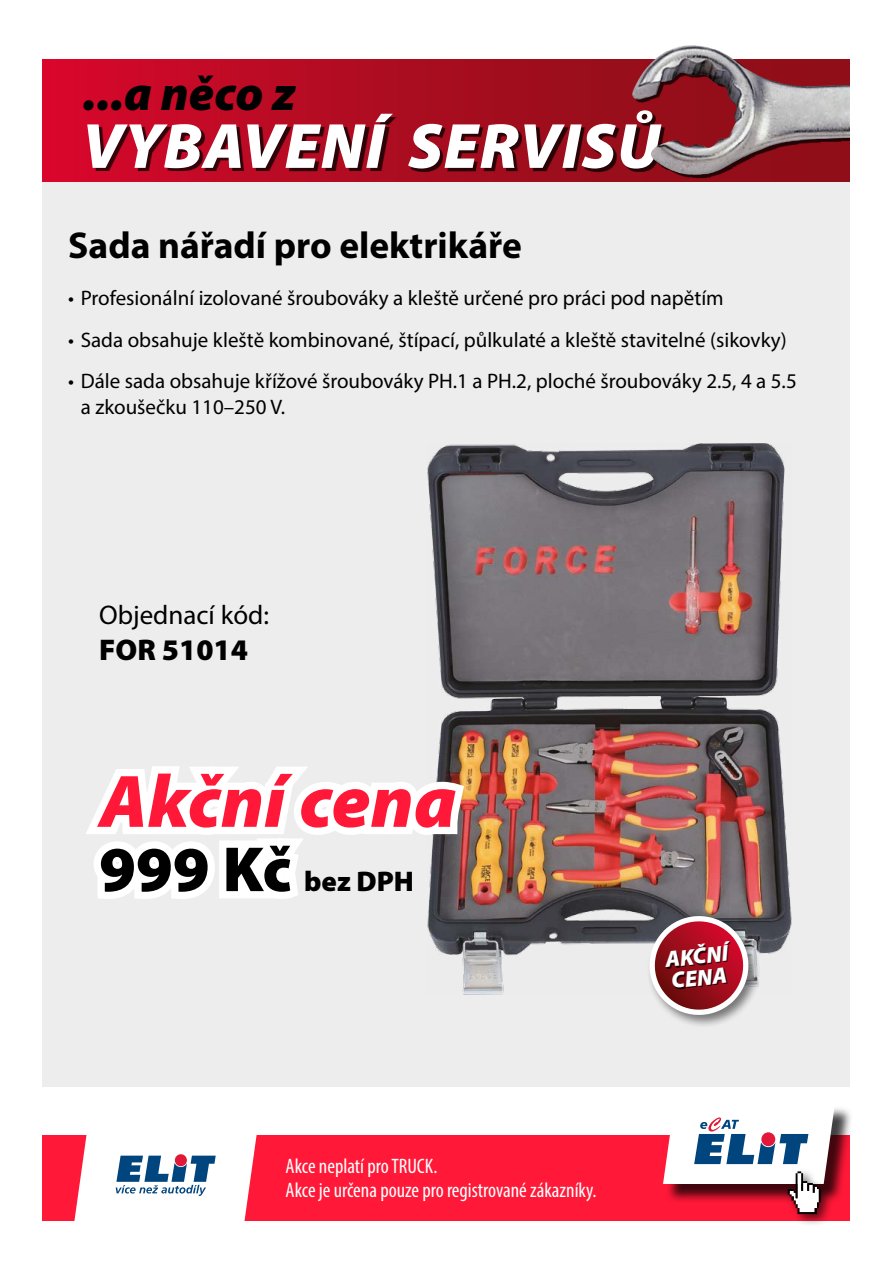
<style>
.page{position:relative;width:893px;height:1263px;background:#fff}
.page>*{position:absolute;margin:0;border:0;box-sizing:border-box;transform-origin:0 0}
.t1{font:italic 900 75px "Myriad Pro";color:#ff1837}
.t2{font:italic 900 64.5px "Myriad Pro";letter-spacing:.02em;color:#fff}
.t3{font:900 64.35px "Myriad Pro";color:#000}
.t4{font:italic 900 48.75px "Myriad Pro";color:#000}
.t5{font:700 37.5px "Myriad Pro";color:#000}
.t6{font:900 30px "Myriad Pro";color:#000}
.t7{font:900 28.5px "Myriad Pro";color:#000}
.t8{font:27px "Myriad Pro";color:#000}
.t9{font:italic 900 22.8px/21.6px "Myriad Pro";color:#fff}
.t10{font:21px/25.2px "Myriad Pro";color:#000}
.t11{font:condensed 21px/24px "Myriad Pro";color:#fff}
</style>
<div class="page">
<div style="left:43px;top:60px;width:807px;height:1026px;background:#ededed"></div>
<div style="left:43px;top:1135px;width:807px;height:85px;background:#ff1837"></div>
<div style="left:666px;top:1106px;width:187px;height:97px;background:#000;opacity:.75"></div>
<svg style="left:74px;top:1135px;width:183px;height:86px;background:#e1d7e0"></svg>
<div style="left:784px;top:1168px;width:50px;height:59px;background:#000;opacity:.6"></div>
<svg style="left:663px;top:1106px;width:172px;height:108px"></svg>
<svg style="left:43px;top:60px;width:588px;height:121px;background:#b70a22"></svg>
<div style="left:91px;top:117px;width:306px;height:55px;background:#000;opacity:.75"></div>
<div style="left:411px;top:113px;width:254px;height:59px;background:#000;opacity:.75"></div>
<img style="left:631px;top:45px;width:219px;height:137px">
<img style="left:428px;top:443px;width:363px;height:551px">
<svg style="left:86px;top:754px;width:386px;height:152px"></svg>
<div style="left:647px;top:913px;width:115px;height:116px;background:#000;opacity:.5"></div>
<svg style="left:643px;top:910px;width:108px;height:111px;background:#a95e67"></svg>
<h3 class="t4" style="left:83px;top:67px;width:214px">...a něco z</h3>
<h2 class="t2" style="left:82px;top:110px;width:579px">VYBAVENÍ SERVISŮ</h2>
<h3 class="t5" style="left:68px;top:221px;width:455px">Sada nářadí pro elektrikáře</h3>
<p class="t10" style="left:68px;top:285px;width:657px">• Profesionální izolované šroubováky a kleště určené pro práci pod napětím</p>
<p class="t10" style="left:68px;top:327px;width:720px">• Sada obsahuje kleště kombinované, štípací, půlkulaté a kleště stavitelné (sikovky)</p>
<p class="t10" style="left:81px;top:368px;width:717px;text-indent:-13px">• Dále sada obsahuje křížové šroubováky PH.1 a PH.2, ploché šroubováky 2.5, 4 a 5.5 a zkoušečku 110–250 V.</p>
<p class="t8" style="left:99px;top:598px;width:171px">Objednací kód:</p>
<h3 class="t6" style="left:99px;top:632px;width:150px">FOR 51014</h3>
<h1 class="t1" style="left:99px;top:760px;width:359px">Akční cena</h1>
<h3 class="t3" style="left:99px;top:833px;width:194px">999 Kč</h3>
<h3 class="t7" style="left:304px;top:865px;width:111px">bez DPH</h3>
<p class="t11" style="left:286px;top:1153px;width:312px">Akce neplatí pro TRUCK.<br>Akce je určena pouze pro registrované zákazníky.</p>
<p class="t9" style="left:664px;top:949px;width:65px;rotate:-6deg">AKČNÍ<br>CENA</p>
</div>
